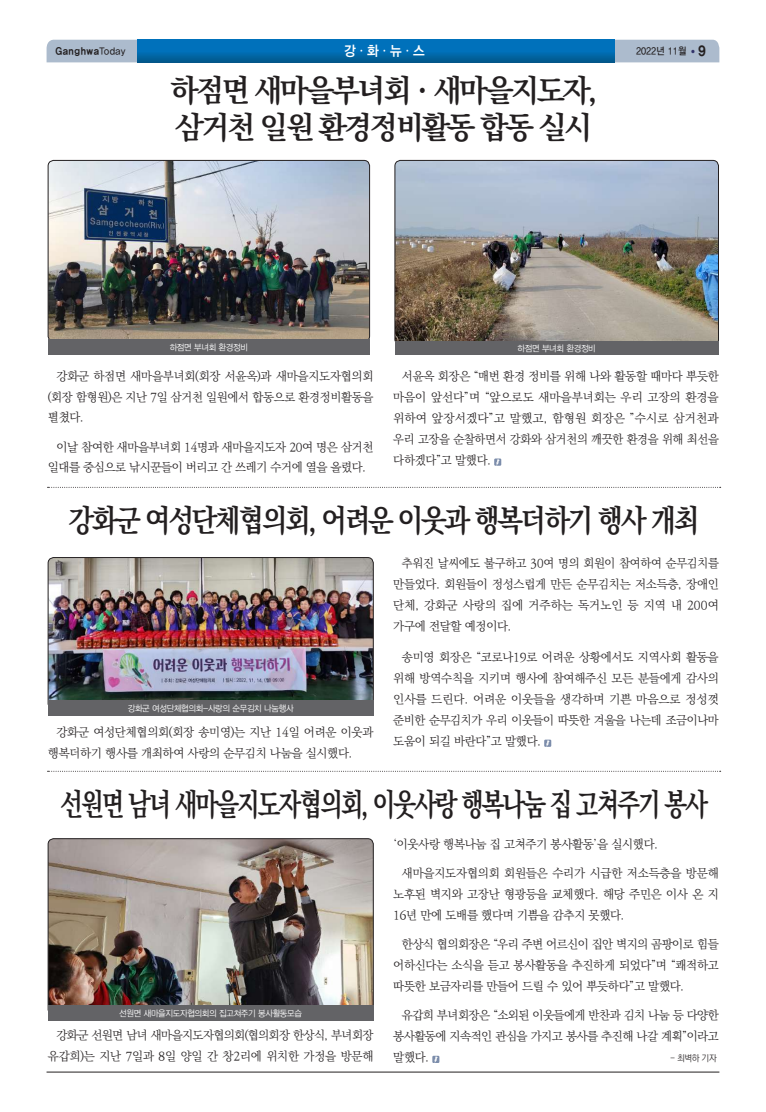
<style>
.page{position:relative;width:766px;height:1112px;background:#fff}
.page>*{position:absolute;margin:0;border:0;box-sizing:border-box;transform-origin:0 0}
.t1{font:700 31px/37px "Ko Pub Batang";letter-spacing:-.08em;color:#231f20}
.t2{font:700 31px "Ko Pub Batang";letter-spacing:-.08em;color:#231f20;scale:.78 1}
.t3{font:700 31px "Ko Pub Batang";letter-spacing:-.08em;color:#231f20;scale:.88 1}
.t4{font:14px "YDIYGO340";color:#fff;scale:.9 1}
.t5{font:14px "YDIYGO360";color:#231f20;scale:.9 1}
.t6{font:300 12px/21px "Ko Pub Batang";letter-spacing:-.02em;color:#231f20;text-align:justify}
.t7{font:300 12px/21px "Ko Pub Batang";letter-spacing:-.02em;color:#231f20;text-align:justify;scale:.96 1}
.t8{font:300 12px/21px "Ko Pub Batang";letter-spacing:-.05em;color:#231f20;text-align:right}
.t9{font:10px "YDIYGO350";letter-spacing:.05em;color:#231f20;scale:.9 1}
.t10{font:10px "YDIYGO330";color:#231f20;scale:.9 1}
.t11{font:300 9px "Ko Pub Dotum";color:#231f20}
.t12{font:8.8px "YDIYGO320";letter-spacing:-.03em;color:#fff;scale:.93 1}
.s1{font-family:"YDIYGO330"}
.s2{font-family:"Ko Pub Batang";font-weight:300}
.s3{font-family:"YDIYGO310";font-size:5px;color:#32336a}
</style>
<div class="page">
<hr style="left:47px;top:1071px;width:672px;height:1px;background:#231f20">
<div style="left:47px;top:40px;width:672px;height:22px;background:#acbbcd"></div>
<div style="left:138px;top:40px;width:476px;height:22px;background:linear-gradient(to bottom,#0079ca,#015f98)"></div>
<svg style="left:48px;top:487px;width:672px;height:1px"></svg>
<svg style="left:48px;top:770px;width:672px;height:1px"></svg>
<svg style="left:494px;top:458px;width:7px;height:7px"></svg>
<svg style="left:544px;top:739px;width:7px;height:7px"></svg>
<svg style="left:432px;top:1055px;width:7px;height:7px"></svg>
<img style="left:48px;top:160px;width:321px;height:179px">
<div style="left:48px;top:160px;width:321px;height:182px;border:1px solid #231f20;border-radius:6px"></div>
<div style="left:48px;top:339px;width:321px;height:16px;background:#636366"></div>
<img style="left:48px;top:557px;width:325px;height:143px">
<div style="left:48px;top:557px;width:325px;height:152px;border:1px solid #231f20;border-radius:6px"></div>
<div style="left:48px;top:700px;width:325px;height:16px;background:#636366"></div>
<img style="left:48px;top:838px;width:325px;height:167px">
<div style="left:48px;top:838px;width:325px;height:176px;border:1px solid #231f20;border-radius:6px"></div>
<div style="left:48px;top:1005px;width:325px;height:16px;background:#636366"></div>
<img style="left:396px;top:160px;width:322px;height:181px">
<div style="left:394px;top:160px;width:324px;height:185px;border:1px solid #231f20;border-radius:6px"></div>
<div style="left:394px;top:341px;width:324px;height:14px;background:#636366"></div>
<p class="t9" style="left:55px;top:46px;width:80px">Ganghwa<span class="s1">Today</span></p>
<p class="t4" style="left:344px;top:43px;width:91px">강<span class="s2">ㆍ</span>화<span class="s2">ㆍ</span>뉴<span class="s2">ㆍ</span>스</p>
<p class="t10" style="left:636px;top:45px;width:67px">2022년 11월 <span class="s3">●</span></p>
<p class="t5" style="left:698px;top:43px;width:9px">9</p>
<h1 class="t1" style="left:170px;top:73px;width:429px">하점면 새마을부녀회ㆍ새마을지도자, 삼거천 일원 환경정비활동 합동 실시</h1>
<p class="t12" style="left:170px;top:342px;width:86px">하점면 부녀회 환경정비</p>
<p class="t6" style="left:48px;top:366px;width:327px;line-height:20.5px;text-indent:9px">강화군 하점면 새마을부녀회(회장 서윤옥)과 새마을지도자협의회 (회장 함형원)은 지난 7일 삼거천 일원에서 합동으로 환경정비활동을 펼쳤다.</p>
<p class="t6" style="left:48px;top:437px;width:327px;line-height:20px;text-indent:9px">이날 참여한 새마을부녀회 14명과 새마을지도자 20여 명은 삼거천 일대를 중심으로 낚시꾼들이 버리고 간 쓰레기 수거에 열을 올렸다.</p>
<p class="t12" style="left:517px;top:343px;width:86px">하점면 부녀회 환경정비</p>
<p class="t6" style="left:393px;top:366px;width:327px;text-indent:9px">서윤옥 회장은 “매번 환경 정비를 위해 나와 활동할 때마다 뿌듯한 마음이 앞선다”며 “앞으로도 새마을부녀회는 우리 고장의 환경을 위하여 앞장서겠다”고 말했고, 함형원 회장은 ”수시로 삼거천과 우리 고장을 순찰하면서 강화와 삼거천의 깨끗한 환경을 위해 최선을 다하겠다”고 말했다.</p>
<h1 class="t3" style="left:69px;top:504px;width:718px">강화군 여성단체협의회, 어려운 이웃과 행복더하기 행사 개최</h1>
<p class="t12" style="left:128px;top:703px;width:180px">강화군 여성단체협의회-사랑의 순무김치 나눔행사</p>
<p class="t6" style="left:48px;top:722px;width:327px;text-indent:9px">강화군 여성단체협의회(회장 송미영)는 지난 14일 어려운 이웃과 행복더하기 행사를 개최하여 사랑의 순무김치 나눔을 실시했다.</p>
<p class="t7" style="left:393px;top:553px;width:340px;text-indent:9px">추워진 날씨에도 불구하고 30여 명의 회원이 참여하여 순무김치를 만들었다. 회원들이 정성스럽게 만든 순무김치는 저소득층, 장애인 단체, 강화군 사랑의 집에 거주하는 독거노인 등 지역 내 200여 가구에 전달할 예정이다.</p>
<p class="t6" style="left:393px;top:647px;width:327px;text-indent:9px">송미영 회장은 “코로나19로 어려운 상황에서도 지역사회 활동을 위해 방역수칙을 지키며 행사에 참여해주신 모든 분들에게 감사의 인사를 드린다. 어려운 이웃들을 생각하며 기쁜 마음으로 정성껏 준비한 순무김치가 우리 이웃들이 따뜻한 겨울을 나는데 조금이나마 도움이 되길 바란다”고 말했다.</p>
<h1 class="t2" style="left:60px;top:788px;width:831px">선원면 남녀 새마을지도자협의회, 이웃사랑 행복나눔 집 고쳐주기 봉사</h1>
<p class="t12" style="left:119px;top:1008px;width:198px">선원면 새마을지도자협의회의 집고쳐주기 봉사활동모습</p>
<p class="t8" style="left:48px;top:1025px;width:327px">강화군 선원면 남녀 새마을지도자협의회(협의회장 한상식, 부녀회장 유갑희)는 지난 7일과 8일 양일 간 창2리에 위치한 가정을 방문해</p>
<p class="t6" style="left:393px;top:834px;width:266px">‘이웃사랑 행복나눔 집 고쳐주기 봉사활동’을 실시했다.</p>
<p class="t6" style="left:393px;top:863px;width:327px;text-indent:9px">새마을지도자협의회 회원들은 수리가 시급한 저소득층을 방문해 노후된 벽지와 고장난 형광등을 교체했다. 해당 주민은 이사 온 지 16년 만에 도배를 했다며 기쁨을 감추지 못했다.</p>
<p class="t6" style="left:393px;top:934px;width:327px;text-indent:9px">한상식 협의회장은 “우리 주변 어르신이 집안 벽지의 곰팡이로 힘들 어하신다는 소식을 듣고 봉사활동을 추진하게 되었다”며 “쾌적하고 따뜻한 보금자리를 만들어 드릴 수 있어 뿌듯하다”고 말했다.</p>
<p class="t6" style="left:393px;top:1005px;width:327px;text-indent:9px">유갑희 부녀회장은 “소외된 이웃들에게 반찬과 김치 나눔 등 다양한 봉사활동에 지속적인 관심을 가지고 봉사를 추진해 나갈 계획”이라고 말했다.</p>
<p class="t11" style="left:669px;top:1053px;width:48px">- 최벽하 기자</p>
</div>
